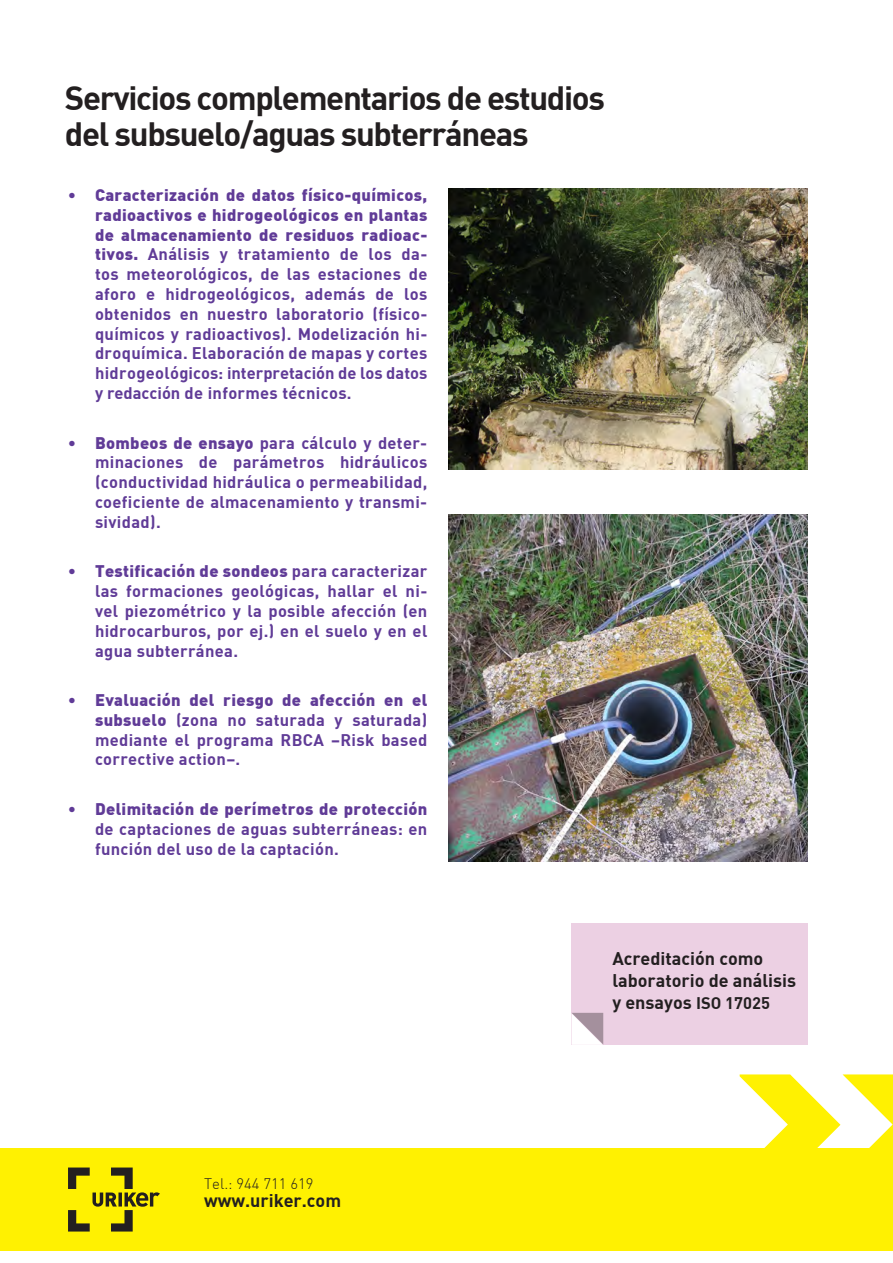
<style>
.page{position:relative;width:893px;height:1263px;background:#fff}
.page>*{position:absolute;margin:0;border:0;box-sizing:border-box;transform-origin:0 0}
.t1{font:33px "DIN Bold";letter-spacing:-.04em;color:#231f20}
.t2{font:18px/21.6px "DIN Bold";color:#231f20}
.t3{font:16.5px/19.8px "DIN Bold";letter-spacing:.02em;color:#603b97;text-align:justify}
.t4{font:300 15px "DIN";color:#231f20}
.s1{font-family:"DIN";font-weight:900}
.s2{font-size:16.5px}
</style>
<div class="page">
<img style="left:449px;top:189px;width:359px;height:281px">
<img style="left:449px;top:514px;width:359px;height:347px">
<div style="left:0;top:1148px;width:893px;height:103px;background:#fff101"></div>
<svg style="left:68px;top:1167px;width:92px;height:64px"></svg>
<svg style="left:740px;top:1074px;width:153px;height:74px"></svg>
<div style="left:571px;top:924px;width:237px;height:121px;background:#ecd0e3"></div>
<svg style="left:571px;top:1013px;width:32px;height:32px"></svg>
<p class="t1" style="left:65px;top:77px;width:542px">Servicios complementarios de estudios</p>
<p class="t1" style="left:65px;top:113px;width:465px">del subsuelo/aguas subterráneas</p>
<p class="t3" style="left:95px;top:184px;width:334px;text-indent:-27px"><span class="s1">• Caracterización de datos físico-químicos, radioactivos e hidrogeológicos en plantas de almacenamiento de residuos radioac&shy;tivos.</span> Análisis y tratamiento de los da&shy;tos meteorológicos, de las estaciones de aforo e hidrogeológicos, además de los obtenidos en nuestro laboratorio (físico&shy;químicos y radioactivos). Modelización hi&shy;droquímica. Elaboración de mapas y cortes hidrogeológicos: interpretación de los datos y redacción de informes técnicos.</p>
<p class="t3" style="left:95px;top:432px;width:334px;text-indent:-27px"><span class="s1">• Bombeos de ensayo</span> para cálculo y deter&shy;minaciones de parámetros hidráulicos (conductividad hidráulica o permeabilidad, coeficiente de almacenamiento y transmi&shy;sividad).</p>
<p class="t3" style="left:95px;top:561px;width:334px;text-indent:-27px"><span class="s1">• Testificación de sondeos</span> para caracterizar las formaciones geológicas, hallar el ni&shy;vel piezométrico y la posible afección (en hidrocarburos, por ej.) en el suelo y en el agua subterránea.</p>
<p class="t3" style="left:95px;top:689px;width:334px;text-indent:-27px"><span class="s1">• Evaluación del riesgo de afección en el subsuelo</span> (zona no saturada y saturada) mediante el programa RBCA –Risk based corrective action–.</p>
<p class="t3" style="left:95px;top:798px;width:334px;text-indent:-27px"><span class="s1">• Delimitación de perímetros de protección </span>de captaciones de aguas subterráneas: en función del uso de la captación.</p>
<p class="t2" style="left:612px;top:947px;width:185px">Acreditación como laboratorio de análisis y ensayos <span class="s2">ISO 17025</span></p>
<p class="t4" style="left:204px;top:1174px;width:111px">Tel.: 944 711 619</p>
<p class="t2" style="left:204px;top:1188px;width:138px">www.uriker.com</p>
</div>
